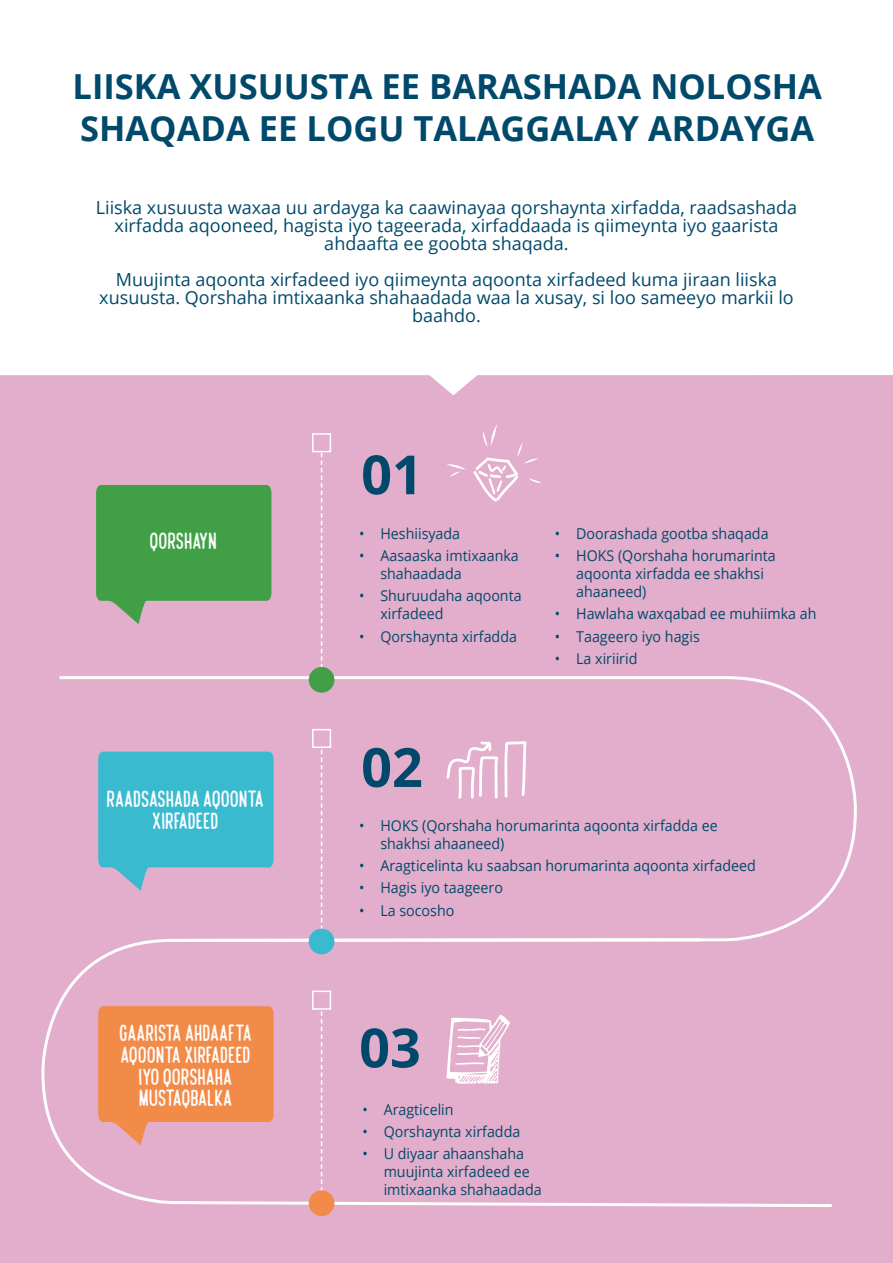
<style>
.page{position:relative;width:893px;height:1263px;background:#e2aecb}
.page>*{position:absolute;margin:0;border:0;box-sizing:border-box;transform-origin:0 0}
.t1{font:700 54px "Open Sans";color:#01496b}
.t2{font:700 34.5px/41.4px "Open Sans";color:#01496b}
.t3{font:18px/18px "Open Sans";color:#01496b;text-align:center}
.t4{font:18px/21.6px "Caf Franoise";color:#fff;text-align:center}
.t5{font:15px/18px "Open Sans";color:#01496b;scale:.95 1}
</style>
<div class="page">
<div style="left:0;top:0;width:893px;height:395px;background:#fff"></div>
<svg style="left:59px;top:675px;width:798px;height:262px"></svg>
<svg style="left:41px;top:937px;width:791px;height:271px"></svg>
<svg style="left:321px;top:453px;width:1px;height:214px"></svg>
<div style="left:312px;top:433px;width:19px;height:19px;border:2px solid #fff"></div>
<div style="left:309px;top:667px;width:25px;height:26px;background:#41a046;border-radius:50%"></div>
<svg style="left:321px;top:750px;width:1px;height:179px"></svg>
<div style="left:312px;top:729px;width:19px;height:19px;border:2px solid #fff"></div>
<div style="left:309px;top:929px;width:25px;height:25px;background:#39bacf;border-radius:50%"></div>
<svg style="left:321px;top:1011px;width:1px;height:179px"></svg>
<div style="left:312px;top:990px;width:19px;height:20px;border:2px solid #fff"></div>
<div style="left:309px;top:1190px;width:25px;height:26px;background:#f28a48;border-radius:50%"></div>
<svg style="left:447px;top:464px;width:19px;height:13px"></svg>
<svg style="left:473px;top:424px;width:68px;height:78px"></svg>
<svg style="left:96px;top:485px;width:175px;height:139px"></svg>
<svg style="left:446px;top:1015px;width:64px;height:69px"></svg>
<h2 class="t2" style="left:73px;top:65px;width:751px">LIISKA XUSUUSTA EE BARASHADA NOLOSHA<br>SHAQADA EE LOGU TALAGGALAY ARDAYGA</h2>
<p class="t3" style="left:96px;top:198px;width:703px">Liiska xusuusta waxaa uu ardayga ka caawinayaa qorshaynta xirfadda, raadsashada xirfadda aqooneed, hagista iyo tageerada, xirfaddaada is qiimeynta iyo gaarista ahdaafta ee goobta shaqada.</p>
<p class="t3" style="left:99px;top:270px;width:696px">Muujinta aqoonta xirfadeed iyo qiimeynta aqoonta xirfadeed kuma jiraan liiska xusuusta. Qorshaha imtixaanka shahaadada waa la xusay, si loo sameeyo markii lo baahdo.</p>
<p class="t4" style="left:150px;top:530px;width:69px">QORSHAYN</p>
<p class="t4" style="left:107px;top:788px;width:159px">RAADSASHADA AQOONTA<br>XIRFADEED</p>
<p class="t4" style="left:120px;top:1022px;width:134px">GAARISTA AHDAAFTA<br>AQOONTA XIRFADEED<br>IYO QORSHAHA<br>MUSTAQBALKA</p>
<h1 class="t1" style="left:361px;top:436px;width:63px">01</h1>
<p class="t5" style="left:359px;top:524px;width:108px">• Heshiisyada</p>
<p class="t5" style="left:380px;top:546px;width:147px;text-indent:-21px">• Aasaaska imtixaanka shahaadada</p>
<p class="t5" style="left:380px;top:587px;width:150px;text-indent:-21px">• Shuruudaha aqoonta xirfadeed</p>
<p class="t5" style="left:359px;top:627px;width:168px">• Qorshaynta xirfadda</p>
<h1 class="t1" style="left:361px;top:729px;width:63px">02</h1>
<p class="t5" style="left:555px;top:524px;width:226px">• Doorashada gootba shaqada</p>
<p class="t5" style="left:576px;top:546px;width:212px;text-indent:-21px">• HOKS (Qorshaha horumarinta aqoonta xirfadda ee shakhsi ahaaneed)</p>
<p class="t5" style="left:555px;top:604px;width:277px">• Hawlaha waxqabad ee muhiimka ah</p>
<p class="t5" style="left:555px;top:627px;width:154px">• Taageero iyo hagis</p>
<p class="t5" style="left:555px;top:649px;width:88px">• La xiriirid</p>
<p class="t5" style="left:380px;top:816px;width:357px;text-indent:-21px">• HOKS (Qorshaha horumarinta aqoonta xirfadda ee shakhsi ahaaneed)</p>
<p class="t5" style="left:359px;top:856px;width:419px">• Aragticelinta ku saabsan horumarinta aqoonta xirfadeed</p>
<p class="t5" style="left:359px;top:878px;width:153px">• Hagis iyo taageero</p>
<p class="t5" style="left:359px;top:901px;width:102px">• La socosho</p>
<h1 class="t1" style="left:359px;top:1010px;width:63px">03</h1>
<p class="t5" style="left:362px;top:1100px;width:98px">• Aragticelin</p>
<p class="t5" style="left:362px;top:1122px;width:168px">• Qorshaynta xirfadda</p>
<p class="t5" style="left:384px;top:1144px;width:168px;text-indent:-21px">• U diyaar ahaanshaha muujinta xirfadeed ee imtixaanka shahaadada</p>
</div>
